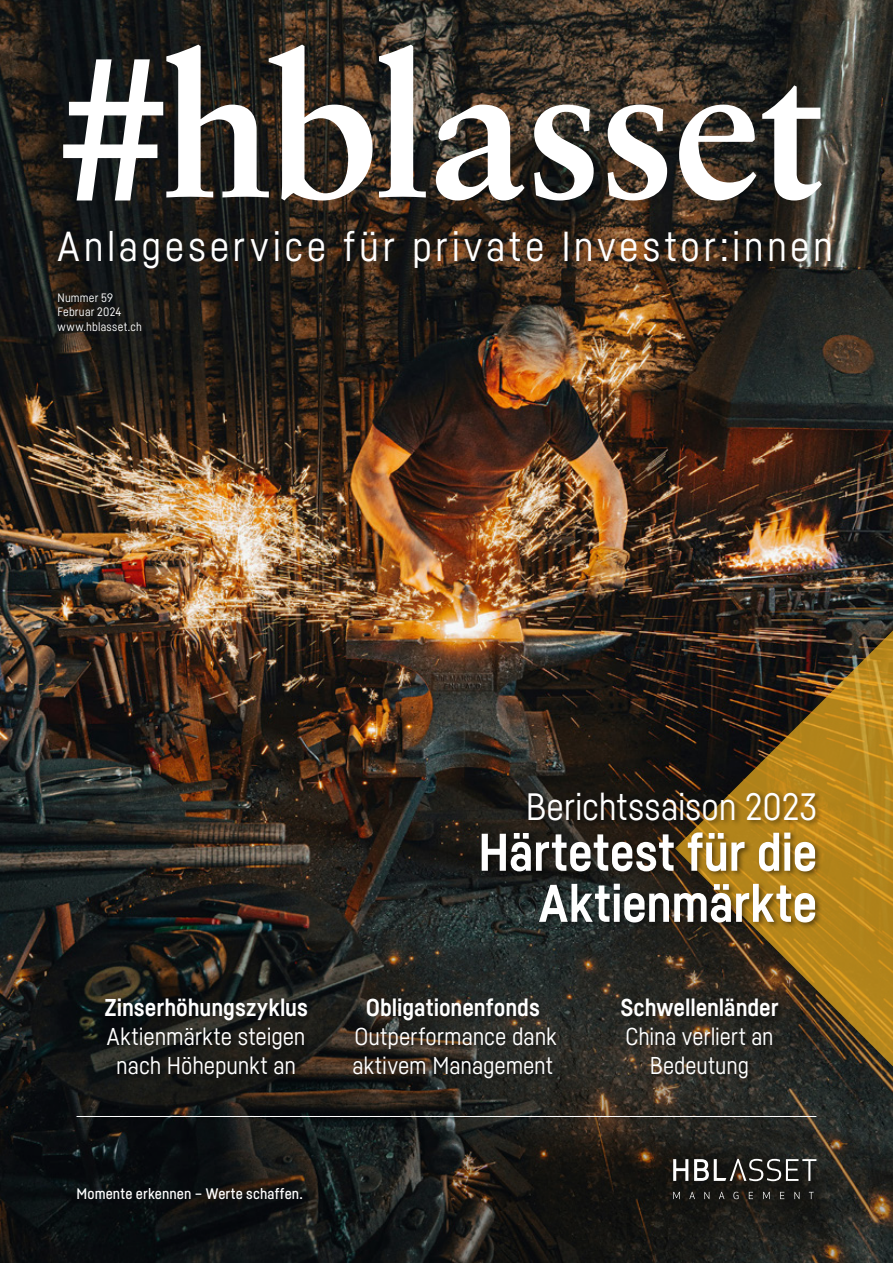
<style>
.page{position:relative;width:893px;height:1263px;background:#fff}
.page>*{position:absolute;margin:0;border:0;box-sizing:border-box;transform-origin:0 0}
.t1{font:700 200.25px "Sabon LT Pro";letter-spacing:-.02em;color:#fff}
.t2{font:700 52.2px/51.2px "Fabrikat";letter-spacing:-.01em;color:#fff;text-align:right}
.t3{font:41.25px "Fabrikat";letter-spacing:.08em;color:#fff}
.t4{font:37.5px "Fabrikat";color:#fff}
.t5{font:24px/28.8px "Fabrikat";letter-spacing:-.005em;color:#fff;text-align:center}
.t6{font:700 24px "Fabrikat";letter-spacing:-.005em;color:#fff}
.t7{font:500 15px "Fabrikat";letter-spacing:.005em;color:#fff}
.t8{font:12px/14.4px "Fabrikat";letter-spacing:.015em;color:#fff}
</style>
<div class="page">
<img style="left:0;top:0;width:893px;height:716px">
<svg style="left:0;top:716px;width:893px;height:547px;background:#22201c"></svg>
<img style="left:675px;top:608px;width:218px;height:479px">
<div style="left:479px;top:790px;width:343px;height:140px;background:#000;opacity:.5"></div>
<div style="left:103px;top:996px;width:682px;height:88px;background:#000;opacity:.5"></div>
<svg style="left:673px;top:1159px;width:15px;height:22px"></svg>
<svg style="left:673px;top:1192px;width:7px;height:7px"></svg>
<svg style="left:689px;top:1192px;width:6px;height:7px"></svg>
<svg style="left:704px;top:1192px;width:5px;height:7px"></svg>
<svg style="left:719px;top:1192px;width:5px;height:7px"></svg>
<svg style="left:733px;top:1192px;width:5px;height:7px"></svg>
<svg style="left:749px;top:1192px;width:4px;height:7px"></svg>
<svg style="left:763px;top:1192px;width:7px;height:7px"></svg>
<svg style="left:780px;top:1192px;width:4px;height:7px"></svg>
<svg style="left:794px;top:1192px;width:5px;height:7px"></svg>
<svg style="left:809px;top:1192px;width:4px;height:7px"></svg>
<svg style="left:694px;top:1159px;width:122px;height:22px"></svg>
<hr style="left:77px;top:1116px;width:739px;height:1px;background:#fff">
<h1 class="t1" style="left:58px;top:2px;width:769px">#hblasset</h1>
<h3 class="t3" style="left:58px;top:222px;width:777px">Anlageservice für private Investor:innen</h3>
<p class="t8" style="left:58px;top:290px;width:86px">Nummer 59<br>Februar 2024 www.hblasset.ch</p>
<p class="t6" style="left:104px;top:993px;width:205px">Zinserhöhungszyklus</p>
<p class="t5" style="left:107px;top:1021px;width:200px">Aktienmärkte steigen nach Höhepunkt an</p>
<p class="t7" style="left:77px;top:1185px;width:228px">Momente erkennen – Werte schaffen.</p>
<h3 class="t4" style="left:526px;top:784px;width:293px">Berichtssaison 2023</h3>
<h2 class="t2" style="left:478px;top:825px;width:341px">Härtetest für die<br>Aktienmärkte</h2>
<p class="t6" style="left:366px;top:993px;width:176px">Obligationenfonds</p>
<p class="t5" style="left:352px;top:1021px;width:206px;text-align:left">Outperformance dank aktivem Management</p>
<p class="t6" style="left:620px;top:993px;width:160px">Schwellenländer</p>
<p class="t5" style="left:625px;top:1021px;width:150px">China verliert an<br>Bedeutung</p>
</div>
